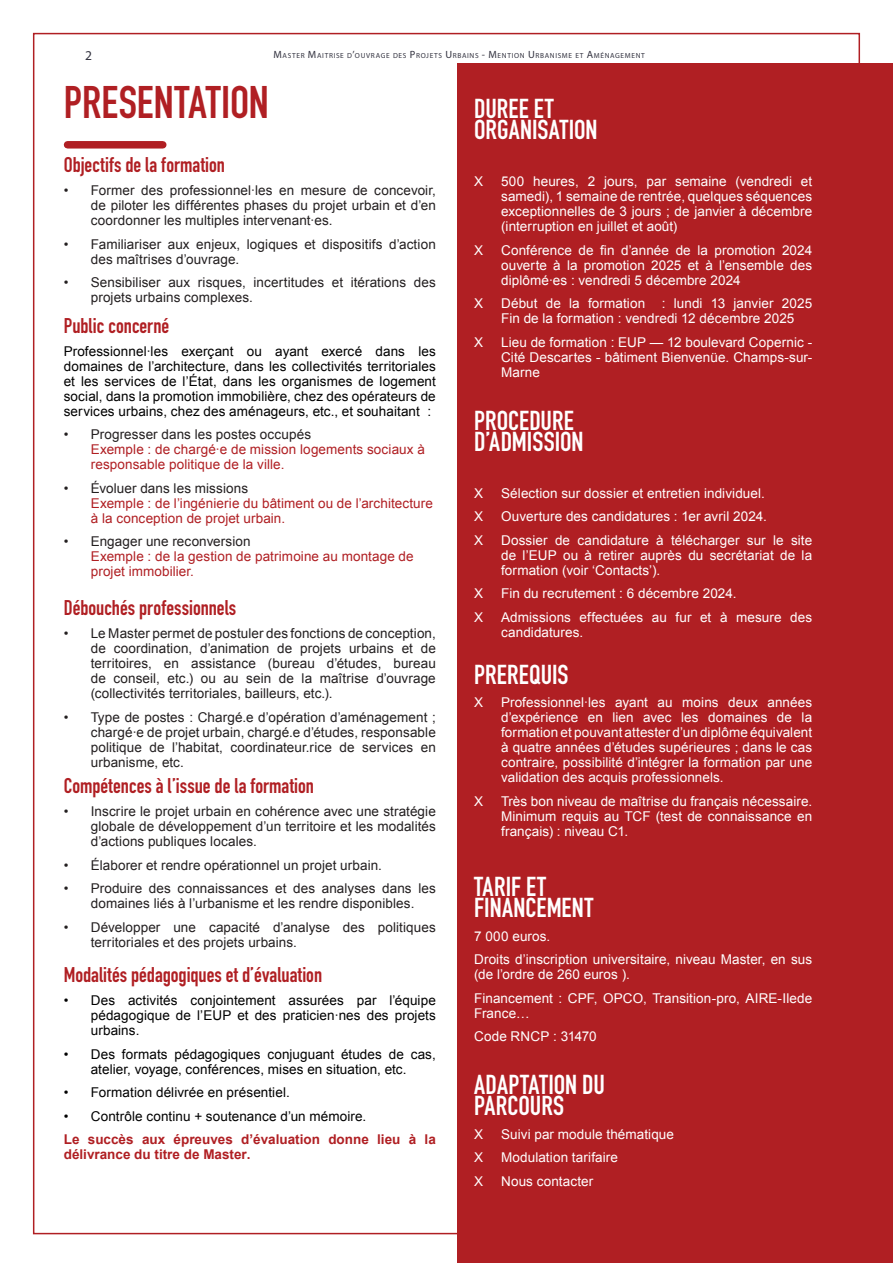
<style>
.page{position:relative;width:893px;height:1263px;background:#fff}
.page>*{position:absolute;margin:0;border:0;box-sizing:border-box;transform-origin:0 0}
.Box_03_Title_MC{font:700 45px "DIN Condensed";color:#b01f23}
.BT_White{font:700 27px/21px "DIN Condensed";color:#fff}
.Body_Text{font:700 21px "DIN Condensed";color:#b01f23}
.Main_Font__Change_Here{font:700 21px "DIN Condensed";color:#b01f23}
.BT_White-2{font:13.5px/15px "Arial";letter-spacing:.005em;color:#fff;text-align:justify}
.t1{font:13.5px/15px "Arial";letter-spacing:.005em;color:#231f20;text-align:justify}
.Main_Font__Change_Here-2{font:13.5px/15px "Arial";letter-spacing:.005em;color:#000;text-align:justify}
.t2{font:13.5px/15px "Arial";letter-spacing:.005em;color:#b01f23}
.Body_Text-2{font:700 13.5px/15px "Arial";color:#b01f23}
.t3{font:13.5px "Myriad Pro";color:#32323f}
.Text_02{font:7.35px "Myriad Pro";letter-spacing:.095em;color:#32323f}
.s1{font-size:10.5px}
.s2{color:#231f20}
</style>
<div class="page">
<div style="left:457px;top:64px;width:436px;height:1199px;background:#b01f23"></div>
<div style="left:68px;top:141px;width:95px;height:8px;background:#b01f23"></div>
<p class="t3" style="left:85px;top:47px;width:8px">2</p>
<p class="Text_02" style="left:274px;top:51px;width:373px"><span class="s1">M</span>ASTER <span class="s1">M</span>AITRISE D<span class="s1">’</span>OUVRAGE DES <span class="s1">P</span>ROJETS <span class="s1">U</span> RBAINS <span class="s1">- M</span>ENTION <span class="s1">U</span> RBANISME ET <span class="s1">A</span>MÉNAGEMENT</p>
<p class="BT_White" style="left:474px;top:98px;width:125px">DUREE ET<br>ORGANISATION</p>
<p class="BT_White-2" style="left:474px;top:174px;width:11px">X</p>
<p class="BT_White-2" style="left:501px;top:174px;width:313px">500 heures, 2 jours, par semaine (vendredi et samedi), 1 semaine de rentrée, quelques séquences exceptionnelles de 3 jours ; de janvier à décembre (interruption en juillet et août)</p>
<p class="BT_White-2" style="left:474px;top:242px;width:11px">X</p>
<p class="BT_White-2" style="left:501px;top:242px;width:313px">Conférence de fin d’année de la promotion 2024 ouverte à la promotion 2025 et à l’ensemble des diplômé·es : vendredi 5 décembre 2024</p>
<p class="BT_White-2" style="left:474px;top:296px;width:11px">X</p>
<p class="BT_White-2" style="left:501px;top:296px;width:313px">Début de la formation : lundi 13 janvier 2025<br>Fin de la formation : vendredi 12 décembre 2025</p>
<p class="BT_White-2" style="left:474px;top:334px;width:11px">X</p>
<p class="BT_White-2" style="left:501px;top:334px;width:313px">Lieu de formation : EUP — 12 boulevard Copernic - Cité Descartes - bâtiment Bienvenüe. Champs-sur-Marne</p>
<p class="BT_White" style="left:474px;top:409px;width:111px">PROCEDURE<br>D’ADMISSION</p>
<p class="BT_White-2" style="left:474px;top:485px;width:11px">X</p>
<p class="BT_White-2" style="left:501px;top:485px;width:265px">Sélection sur dossier et entretien individuel.</p>
<p class="BT_White-2" style="left:474px;top:509px;width:11px">X</p>
<p class="BT_White-2" style="left:501px;top:509px;width:267px">Ouverture des candidatures : 1er avril 2024.</p>
<p class="BT_White-2" style="left:474px;top:532px;width:11px">X</p>
<p class="BT_White-2" style="left:501px;top:532px;width:313px">Dossier de candidature à télécharger sur le site de l’EUP ou à retirer auprès du secrétariat de la formation (voir ‘Contacts’).</p>
<p class="BT_White-2" style="left:474px;top:586px;width:11px">X</p>
<p class="BT_White-2" style="left:501px;top:586px;width:237px">Fin du recrutement : 6 décembre 2024.</p>
<p class="BT_White-2" style="left:474px;top:609px;width:11px">X</p>
<p class="BT_White-2" style="left:501px;top:609px;width:313px">Admissions effectuées au fur et à mesure des candidatures.</p>
<p class="BT_White" style="left:474px;top:663px;width:96px">PREREQUIS</p>
<p class="BT_White-2" style="left:474px;top:695px;width:11px">X</p>
<p class="BT_White-2" style="left:501px;top:695px;width:313px">Professionnel·les ayant au moins deux années d’expérience en lien avec les domaines de la formation et pouvant attester d’un diplôme équivalent à quatre années d’études supérieures ; dans le cas contraire, possibilité d’intégrer la formation par une validation des acquis professionnels.</p>
<p class="BT_White-2" style="left:474px;top:793px;width:11px">X</p>
<p class="BT_White-2" style="left:501px;top:793px;width:313px">Très bon niveau de maîtrise du français nécessaire.<br>Minimum requis au TCF (test de connaissance en français) : niveau C1.</p>
<p class="BT_White" style="left:474px;top:876px;width:121px">TARIF ET<br>FINANCEMENT</p>
<p class="BT_White-2" style="left:474px;top:928px;width:78px">7 000 euros.</p>
<p class="BT_White-2" style="left:474px;top:952px;width:340px">Droits d’inscription universitaire, niveau Master, en sus (de l’ordre de 260 euros ).</p>
<p class="BT_White-2" style="left:474px;top:991px;width:340px">Financement : CPF, OPCO, Transition-pro, AIRE-Ilede<br>France…</p>
<p class="BT_White-2" style="left:474px;top:1029px;width:124px">Code RNCP : 31470</p>
<p class="BT_White" style="left:474px;top:1074px;width:132px">ADAPTATION DU<br>PARCOURS</p>
<p class="BT_White-2" style="left:474px;top:1127px;width:11px">X</p>
<p class="BT_White-2" style="left:501px;top:1127px;width:174px">Suivi par module thématique</p>
<p class="BT_White-2" style="left:474px;top:1150px;width:11px">X</p>
<p class="BT_White-2" style="left:501px;top:1150px;width:118px">Modulation tarifaire</p>
<p class="BT_White-2" style="left:474px;top:1174px;width:11px">X</p>
<p class="BT_White-2" style="left:501px;top:1174px;width:94px">Nous contacter</p>
<p class="Box_03_Title_MC" style="left:64px;top:72px;width:207px">PRESENTATION</p>
<p class="Main_Font__Change_Here" style="left:64px;top:150px;width:163px">Objectifs de la formation</p>
<p class="t1" style="left:91px;top:183px;width:347px;text-indent:-27px">• Former des professionnel·les en mesure de concevoir, de piloter les différentes phases du projet urbain et d’en coordonner les multiples intervenant·es.</p>
<p class="t1" style="left:91px;top:237px;width:347px;text-indent:-27px">• Familiariser aux enjeux, logiques et dispositifs d’action des maîtrises d’ouvrage.</p>
<p class="t1" style="left:91px;top:275px;width:347px;text-indent:-27px">• Sensibiliser aux risques, incertitudes et itérations des projets urbains complexes.</p>
<p class="Main_Font__Change_Here" style="left:64px;top:312px;width:107px">Public concerné</p>
<p class="Main_Font__Change_Here-2" style="left:64px;top:344px;width:374px">Professionnel·les exerçant ou ayant exercé dans les domaines de l’architecture, dans les collectivités territoriales et les services de l’État, dans les organismes de logement social, dans la promotion immobilière, chez des opérateurs de services urbains, chez des aménageurs, etc., et souhaitant :</p>
<p class="t2" style="left:91px;top:427px;width:336px;text-indent:-27px"><span class="s2">• Progresser dans les postes occupés<br></span>Exemple : de chargé·e de mission logements sociaux à responsable politique de la ville.</p>
<p class="t2" style="left:91px;top:481px;width:344px;text-indent:-27px"><span class="s2">• Évoluer dans les missions<br></span>Exemple : de l’ingénierie du bâtiment ou de l’architecture à la conception de projet urbain.</p>
<p class="t2" style="left:91px;top:534px;width:324px;text-indent:-27px"><span class="s2">• Engager une reconversion<br></span>Exemple : de la gestion de patrimoine au montage de projet immobilier.</p>
<p class="Body_Text" style="left:64px;top:593px;width:174px">Débouchés professionnels</p>
<p class="t1" style="left:91px;top:626px;width:347px;text-indent:-27px">• Le Master permet de postuler des fonctions de conception, de coordination, d’animation de projets urbains et de territoires, en assistance (bureau d’études, bureau de conseil, etc.) ou au sein de la maîtrise d’ouvrage (collectivités territoriales, bailleurs, etc.).</p>
<p class="t1" style="left:91px;top:710px;width:347px;text-indent:-27px">• Type de postes : Chargé.e d’opération d’aménagement ; chargé·e de projet urbain, chargé.e d’études, responsable politique de l’habitat, coordinateur.rice de services en urbanisme, etc.</p>
<p class="Body_Text" style="left:64px;top:771px;width:252px">Compétences à l’issue de la formation</p>
<p class="t1" style="left:91px;top:804px;width:347px;text-indent:-27px">• Inscrire le projet urbain en cohérence avec une stratégie globale de développement d’un territoire et les modalités d’actions publiques locales.</p>
<p class="t1" style="left:64px;top:858px;width:320px">• Élaborer et rendre opérationnel un projet urbain.</p>
<p class="t1" style="left:64px;top:881px;width:374px;text-align:center">• Produire des connaissances et des analyses dans les domaines liés à l’urbanisme et les rendre disponibles.</p>
<p class="t1" style="left:91px;top:920px;width:347px;text-indent:-27px">• Développer une capacité d’analyse des politiques territoriales et des projets urbains.</p>
<p class="Body_Text" style="left:64px;top:960px;width:260px">Modalités pédagogiques et d’évaluation</p>
<p class="Main_Font__Change_Here-2" style="left:91px;top:993px;width:347px;text-indent:-27px">• Des activités conjointement assurées par l’équipe pédagogique de l’EUP et des praticien·nes des projets urbains.</p>
<p class="Main_Font__Change_Here-2" style="left:64px;top:1047px;width:374px;text-align:center">• Des formats pédagogiques conjuguant études de cas, atelier, voyage, conférences, mises en situation, etc.</p>
<p class="Main_Font__Change_Here-2" style="left:64px;top:1085px;width:227px">• Formation délivrée en présentiel.</p>
<p class="Main_Font__Change_Here-2" style="left:64px;top:1109px;width:304px">• Contrôle continu + soutenance d’un mémoire.</p>
<p class="Body_Text-2" style="left:64px;top:1133px;width:374px">Le succès aux épreuves d’évaluation donne lieu à la délivrance du titre de Master.</p>
</div>
